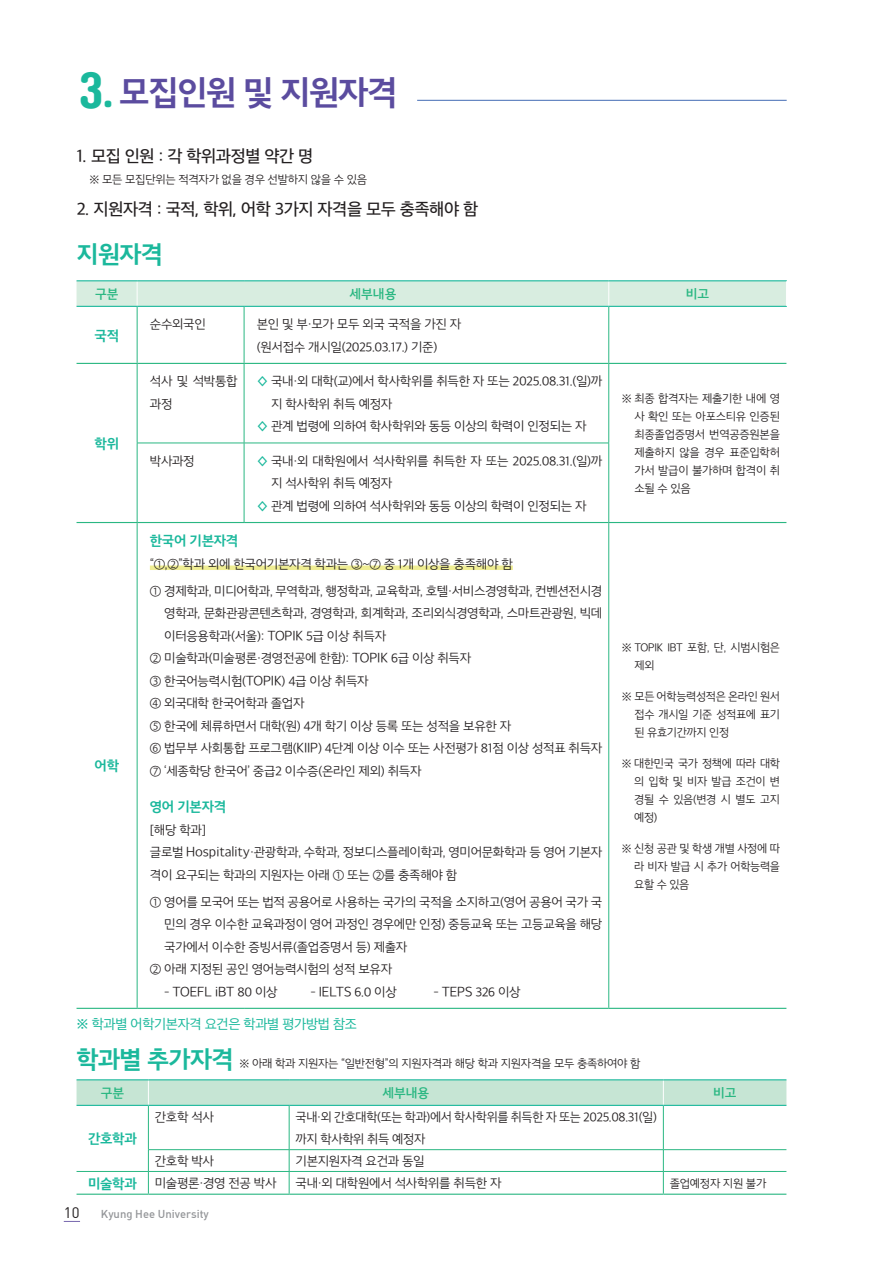
<style>
.page{position:relative;width:893px;height:1263px;background:#fff}
.page>*{position:absolute;margin:0;border:0;box-sizing:border-box;transform-origin:0 0}
.t1{font:33px "SD Gothic Neob f Bd";letter-spacing:-.04em;color:#5b4c9f}
.t2{font:24px "SD Gothic Neob f Bd";color:#1bb89c}
.t3{font:16.5px "SD Gothic Neoa e Md";letter-spacing:-.025em;color:#231f20}
.t4{font:15px "Dinreg";color:#231f20}
.t5{font:13.5px "SD Gothic Neob f Bd";letter-spacing:-.025em;color:#1bb89c}
.t6{font:13.5px "SD Gothic Neob b Lt";letter-spacing:-.01em;color:#231f20}
.t7{font:13.2px "SD Gothic Neoa d Rg";letter-spacing:-.025em;color:#1bb89c}
.t8{font:12.75px "SD Gothic Neob e Sm";color:#2ab782}
.t9{font:12.45px/22.5px "SD Gothic Neob b Lt";letter-spacing:-.025em;color:#231f20}
.t10{font:11.25px/18px "SD Gothic Neob b Lt";letter-spacing:-.025em;color:#231f20;text-align:justify}
.t11{font:11.25px "Dinmed";color:#939598}
.s1{font-family:"SD Gyeokdong GL2 f Hv";font-size:39px;color:#1bb89c}
.s2{color:#1bb89c}
.s3{font-size:13.5px}
.s4{font-size:12.45px}
.s5{font-family:"SD Gothic Neob f Bd";font-size:24px;color:#1bb89c}
</style>
<div class="page">
<svg style="left:64px;top:1221px;width:16px;height:1px"></svg>
<hr style="left:417px;top:100px;width:370px;height:1px;background:#436cb5">
<hr style="left:137px;top:307px;width:1px;height:56px;background:#2ab782">
<hr style="left:244px;top:307px;width:1px;height:56px;background:#2ab782">
<hr style="left:608px;top:307px;width:1px;height:56px;background:#2ab782">
<hr style="left:77px;top:363px;width:60px;height:1px;background:#2ab782">
<hr style="left:137px;top:364px;width:1px;height:79px;background:#2ab782">
<hr style="left:137px;top:363px;width:107px;height:1px;background:#2ab782">
<hr style="left:244px;top:364px;width:1px;height:79px;background:#2ab782">
<hr style="left:244px;top:363px;width:365px;height:1px;background:#2ab782">
<hr style="left:608px;top:364px;width:1px;height:79px;background:#2ab782">
<hr style="left:609px;top:363px;width:177px;height:1px;background:#2ab782">
<hr style="left:137px;top:443px;width:1px;height:79px;background:#2ab782">
<hr style="left:137px;top:443px;width:107px;height:1px;background:#2ab782">
<hr style="left:244px;top:443px;width:1px;height:79px;background:#2ab782">
<hr style="left:244px;top:443px;width:365px;height:1px;background:#2ab782">
<hr style="left:608px;top:443px;width:1px;height:79px;background:#2ab782">
<hr style="left:77px;top:522px;width:60px;height:1px;background:#2ab782">
<hr style="left:77px;top:1008px;width:60px;height:1px;background:#2ab782">
<hr style="left:137px;top:523px;width:1px;height:485px;background:#2ab782">
<hr style="left:137px;top:522px;width:107px;height:1px;background:#2ab782">
<hr style="left:137px;top:1008px;width:107px;height:1px;background:#2ab782">
<hr style="left:244px;top:1008px;width:365px;height:1px;background:#2ab782">
<hr style="left:244px;top:522px;width:365px;height:1px;background:#2ab782">
<hr style="left:608px;top:523px;width:1px;height:485px;background:#2ab782">
<hr style="left:609px;top:522px;width:177px;height:1px;background:#2ab782">
<hr style="left:609px;top:1008px;width:177px;height:1px;background:#2ab782">
<hr style="left:77px;top:280px;width:60px;height:1px;background:#1bb89c">
<hr style="left:137px;top:280px;width:107px;height:1px;background:#1bb89c">
<hr style="left:244px;top:280px;width:365px;height:1px;background:#1bb89c">
<hr style="left:609px;top:280px;width:178px;height:1px;background:#1bb89c">
<hr style="left:77px;top:306px;width:60px;height:1px;background:#1bb89c">
<hr style="left:137px;top:306px;width:107px;height:1px;background:#1bb89c">
<hr style="left:244px;top:306px;width:365px;height:1px;background:#1bb89c">
<hr style="left:609px;top:306px;width:178px;height:1px;background:#1bb89c">
<svg style="left:77px;top:281px;width:710px;height:25px"></svg>
<div style="left:150px;top:565px;width:363px;height:5px;background:#efed93"></div>
<svg style="left:77px;top:1080px;width:709px;height:25px"></svg>
<hr style="left:148px;top:1106px;width:1px;height:43px;background:#2ab782">
<hr style="left:289px;top:1106px;width:1px;height:43px;background:#2ab782">
<hr style="left:663px;top:1106px;width:1px;height:43px;background:#2ab782">
<hr style="left:77px;top:1193px;width:71px;height:2px;background:#2ab782">
<svg style="left:148px;top:1150px;width:1px;height:43px"></svg>
<hr style="left:148px;top:1193px;width:141px;height:2px;background:#2ab782">
<svg style="left:289px;top:1150px;width:1px;height:43px"></svg>
<hr style="left:289px;top:1193px;width:374px;height:2px;background:#2ab782">
<svg style="left:663px;top:1150px;width:1px;height:43px"></svg>
<hr style="left:663px;top:1193px;width:123px;height:2px;background:#2ab782">
<hr style="left:148px;top:1149px;width:141px;height:1px;background:#2ab782">
<hr style="left:289px;top:1149px;width:374px;height:1px;background:#2ab782">
<hr style="left:663px;top:1149px;width:123px;height:1px;background:#2ab782">
<hr style="left:77px;top:1171px;width:71px;height:1px;background:#2ab782">
<hr style="left:148px;top:1171px;width:141px;height:1px;background:#2ab782">
<hr style="left:289px;top:1171px;width:374px;height:1px;background:#2ab782">
<hr style="left:663px;top:1171px;width:123px;height:1px;background:#2ab782">
<hr style="left:77px;top:1079px;width:71px;height:1px;background:#1bb89c">
<hr style="left:148px;top:1079px;width:141px;height:1px;background:#1bb89c">
<hr style="left:289px;top:1079px;width:374px;height:1px;background:#1bb89c">
<hr style="left:663px;top:1079px;width:123px;height:1px;background:#1bb89c">
<hr style="left:77px;top:1105px;width:71px;height:1px;background:#1bb89c">
<hr style="left:148px;top:1105px;width:141px;height:1px;background:#1bb89c">
<hr style="left:289px;top:1105px;width:374px;height:1px;background:#1bb89c">
<hr style="left:663px;top:1105px;width:123px;height:1px;background:#1bb89c">
<h1 class="t1" style="left:80px;top:77px;width:319px"><span class="s1">3.</span>모집인원 및 지원자격</h1>
<h3 class="t3" style="left:77px;top:148px;width:238px">1. 모집 인원 : 각 학위과정별 약간 명</h3>
<p class="t10" style="left:89px;top:171px;width:279px">※ 모든 모집단위는 적격자가 없을 경우 선발하지 않을 수 있음</p>
<h3 class="t3" style="left:77px;top:201px;width:403px">2. 지원자격 : 국적, 학위, 어학 3가지 자격을 모두 충족해야 함</h3>
<h2 class="t2" style="left:77px;top:242px;width:88px">지원자격</h2>
<p class="t8" style="left:95px;top:288px;width:25px">구분</p>
<p class="t8" style="left:349px;top:288px;width:48px">세부내용</p>
<p class="t8" style="left:686px;top:288px;width:25px">비고</p>
<p class="t5" style="left:95px;top:329px;width:26px">국적</p>
<p class="t9" style="left:150px;top:313px;width:58px">순수외국인</p>
<p class="t9" style="left:257px;top:313px;width:206px">본인 및 부・ 모가 모두 외국 국적을 가진 자 (원서접수 개시일(2025.03.17.) 기준)</p>
<p class="t5" style="left:95px;top:437px;width:26px">학위</p>
<p class="t5" style="left:95px;top:760px;width:26px">어학</p>
<p class="t9" style="left:150px;top:370px;width:89px">석사 및 석박통합 과정</p>
<p class="t9" style="left:257px;top:370px;width:347px"><span class="s2">◊</span> 국내·외 대학(교)에서 학사학위를 취득한 자 또는 2025.08.31.(일)까</p>
<p class="t9" style="left:271px;top:393px;width:123px">지 학사학위 취득 예정자</p>
<p class="t9" style="left:257px;top:415px;width:331px"><span class="s2">◊</span> 관계 법령에 의하여 학사학위와 동등 이상의 학력이 인정되는 자</p>
<p class="t9" style="left:150px;top:450px;width:46px">박사과정</p>
<p class="t9" style="left:257px;top:450px;width:347px"><span class="s2">◊</span> 국내·외 대학원에서 석사학위를 취득한 자 또는 2025.08.31.(일)까</p>
<p class="t9" style="left:271px;top:472px;width:123px">지 석사학위 취득 예정자</p>
<p class="t9" style="left:257px;top:495px;width:331px"><span class="s2">◊</span> 관계 법령에 의하여 석사학위와 동등 이상의 학력이 인정되는 자</p>
<p class="t5" style="left:150px;top:534px;width:90px">한국어 기본자격</p>
<p class="t9" style="left:150px;top:551px;width:454px;line-height:26.7px">“①,②”학과 외에 한국어기본자격 학과는 ③~⑦ 중 1개 이상을 충족해야 함<br>① 경제학과, 미디어학과, 무역학과, 행정학과, 교육학과, 호텔·서비스경영학과, 컨벤션전시경</p>
<p class="t9" style="left:164px;top:602px;width:440px">영학과, 문화관광콘텐츠학과, 경영학과, 회계학과, 조리외식경영학과, 스마트관광원, 빅데</p>
<p class="t9" style="left:164px;top:624px;width:223px">이터응용학과(서울): <span class="s3">TOPIK</span> 5급 이상 취득자</p>
<p class="t9" style="left:150px;top:647px;width:323px">② 미술학과(미술평론·경영전공에 한함): <span class="s3">TOPIK</span> 6급 이상 취득자</p>
<p class="t9" style="left:150px;top:669px;width:220px">③ 한국어능력시험(<span class="s3">TOPIK</span>) 4급 이상 취득자</p>
<p class="t9" style="left:150px;top:692px;width:156px">④ 외국대학 한국어학과 졸업자</p>
<p class="t9" style="left:150px;top:714px;width:363px">⑤ 한국에 체류하면서 대학(원) 4개 학기 이상 등록 또는 성적을 보유한 자</p>
<p class="t9" style="left:150px;top:737px;width:454px">⑥ 법무부 사회통합 프로그램(<span class="s3">KIIP</span>) 4단계 이상 이수 또는 사전평가 81점 이상 성적표 취득자</p>
<p class="t9" style="left:150px;top:759px;width:273px">⑦ ‘세종학당 한국어’ 중급2 이수증(온라인 제외) 취득자</p>
<p class="t5" style="left:150px;top:800px;width:78px">영어 기본자격</p>
<p class="t9" style="left:150px;top:819px;width:454px">[해당 학과]<br>글로벌 <span class="s3">Hospitality</span>·관광학과, 수학과, 정보디스플레이학과, 영미어문화학과 등 영어 기본자 격이 요구되는 학과의 지원자는 아래 ① 또는 ②를 충족해야 함</p>
<p class="t9" style="left:150px;top:890px;width:454px">① 영어를 모국어 또는 법적 공용어로 사용하는 국가의 국적을 소지하고(영어 공용어 국가 국</p>
<p class="t9" style="left:164px;top:913px;width:440px">민의 경우 이수한 교육과정이 영어 과정인 경우에만 인정) 중등교육 또는 고등교육을 해당</p>
<p class="t9" style="left:164px;top:935px;width:245px">국가에서 이수한 증빙서류(졸업증명서 등) 제출자</p>
<p class="t9" style="left:150px;top:958px;width:244px">② 아래 지정된 공인 영어능력시험의 성적 보유자</p>
<p class="t6" style="left:164px;top:985px;width:115px"><span class="s4">-</span> TOEFL iBT <span class="s4">80 이상</span></p>
<p class="t9" style="left:310px;top:980px;width:88px">- <span class="s3">IELTS</span> 6.0 이상</p>
<p class="t9" style="left:433px;top:980px;width:89px">- <span class="s3">TEPS</span> 326 이상</p>
<p class="t10" style="left:634px;top:390px;width:147px;text-indent:-13px">※ 최종 합격자는 제출기한 내에 영 사 확인 또는 아포스티유 인증된 최종졸업증명서 번역공증원본을 제출하지 않을 경우 표준입학허 가서 발급이 불가하며 합격이 취 소될 수 있음</p>
<p class="t10" style="left:634px;top:639px;width:147px;text-indent:-13px">※ TOPIK IBT 포함, 단, 시범시험은 제외</p>
<p class="t10" style="left:634px;top:688px;width:147px;text-indent:-13px">※ 모든 어학능력성적은 온라인 원서 접수 개시일 기준 성적표에 표기 된 유효기간까지 인정</p>
<p class="t10" style="left:634px;top:754px;width:147px;text-indent:-13px">※ 대한민국 국가 정책에 따라 대학 의 입학 및 비자 발급 조건이 변 경될 수 있음(변경 시 별도 고지 예정)</p>
<p class="t10" style="left:634px;top:839px;width:147px;text-indent:-13px">※ 신청 공관 및 학생 개별 사정에 따 라 비자 발급 시 추가 어학능력을 요할 수 있음</p>
<p class="t7" style="left:77px;top:1018px;width:282px">※ 학과별 어학기본자격 요건은 학과별 평가방법 참조</p>
<p class="t10" style="left:77px;top:1054px;width:566px"><span class="s5">학과별 추가자격</span> ※ 아래 학과 지원자는 “일반전형”의 지원자격과 해당 학과 지원자격을 모두 충족하여야 함</p>
<p class="t8" style="left:101px;top:1087px;width:25px">구분</p>
<p class="t8" style="left:382px;top:1087px;width:48px">세부내용</p>
<p class="t8" style="left:713px;top:1087px;width:25px">비고</p>
<p class="t5" style="left:88px;top:1132px;width:50px">간호학과</p>
<p class="t9" style="left:155px;top:1106px;width:61px">간호학 석사</p>
<p class="t9" style="left:296px;top:1106px;width:363px">국내·외 간호대학(또는 학과)에서 학사학위를 취득한 자 또는 2025.08.31(일) 까지 학사학위 취득 예정자</p>
<p class="t9" style="left:155px;top:1150px;width:61px">간호학 박사</p>
<p class="t9" style="left:296px;top:1150px;width:131px">기본지원자격 요건과 동일</p>
<p class="t5" style="left:88px;top:1177px;width:50px">미술학과</p>
<p class="t9" style="left:155px;top:1172px;width:123px">미술평론·경영 전공 박사</p>
<p class="t9" style="left:296px;top:1172px;width:208px">국내·외 대학원에서 석사학위를 취득한 자</p>
<p class="t10" style="left:670px;top:1174px;width:98px">졸업예정자 지원 불가</p>
<p class="t4" style="left:64px;top:1204px;width:17px">10</p>
<p class="t11" style="left:101px;top:1206px;width:109px">Kyung Hee University</p>
</div>
